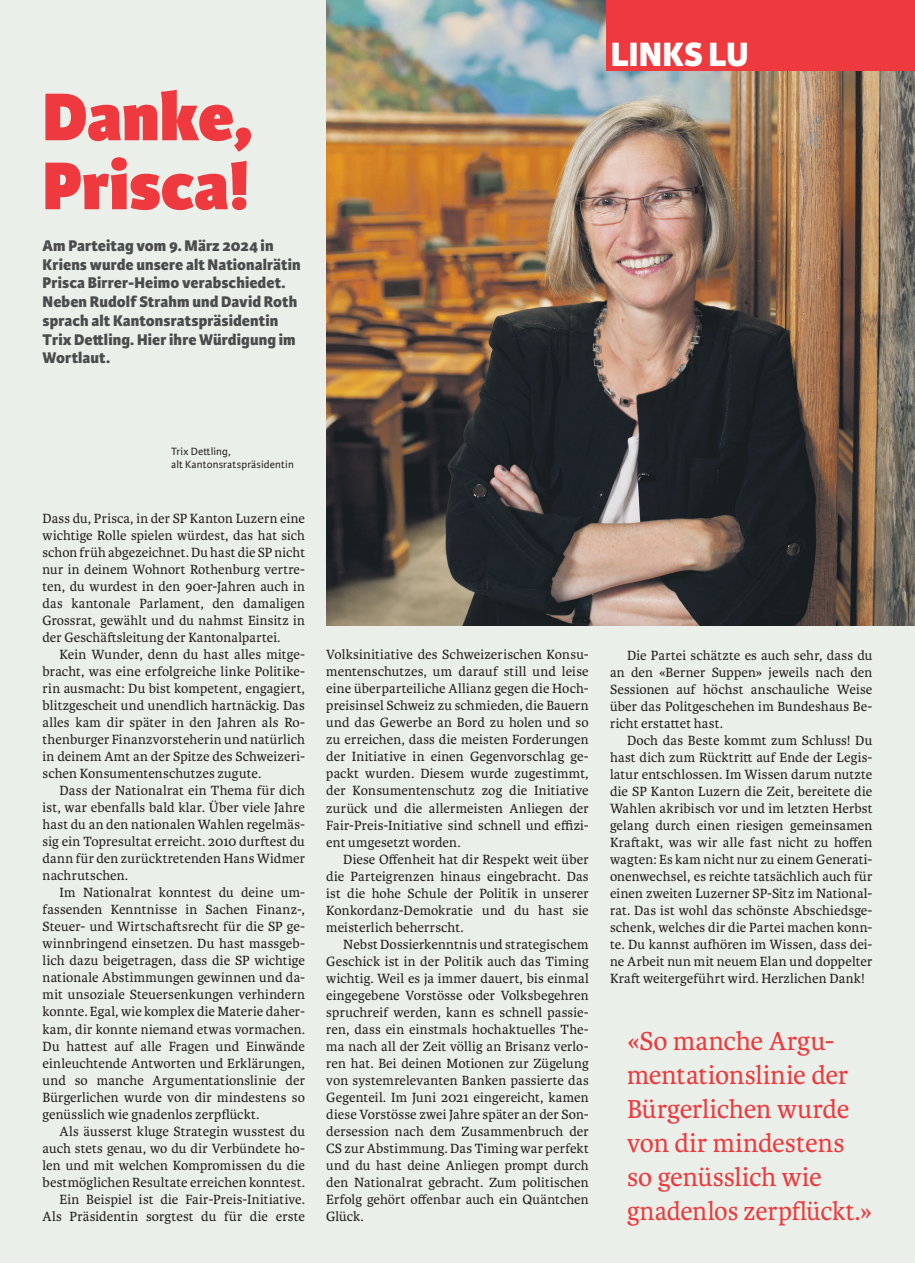
<style>
.page{position:relative;width:915px;height:1263px;background:#fff}
.page>*{position:absolute;margin:0;border:0;box-sizing:border-box;transform-origin:0 0}
.t1{font:800 72px/69px "Karmina Sans";letter-spacing:-.005em;color:#ee3a3e}
.t2{font:800 36px "Karmina Sans";color:#fff}
.t3{font:28.5px "Karmina";color:#fff}
.t4{font:27.75px/34px "Karmina";letter-spacing:-.005em;color:#ee3a3e}
.t5{font:800 16.5px/18.8px "Karmina Sans";letter-spacing:.005em;color:#4b4c4d}
.t6{font:14.25px/17px "Karmina";letter-spacing:.01em;color:#231f20;text-align:justify}
.t7{font:11.25px/12.8px "Karmina Sans";letter-spacing:.015em;color:#231f20}
</style>
<div class="page">
<div style="left:0;top:0;width:914px;height:1263px;background:#eaf0e9"></div>
<img style="left:326px;top:0;width:588px;height:625px">
<div style="left:606px;top:0;width:308px;height:70px;background:#ee3a3e"></div>
<h1 class="t1" style="left:43px;top:85px;width:212px">Danke,<br>Prisca!</h1>
<p class="t5" style="left:43px;top:237px;width:259px">Am Parteitag vom 9. März 2024 in<br>Kriens wurde unsere alt Nationalrätin<br>Prisca Birrer-Heimo verabschiedet.<br>Neben Rudolf Strahm und David Roth sprach alt Kantonsratspräsidentin<br>Trix Dettling. Hier ihre Würdigung im<br>Wortlaut.</p>
<h2 class="t2" style="left:610px;top:33px;width:139px">LINKS LU</h2>
<h3 class="t3" style="left:610px;top:39px;width:174px">Kanton Luzern</h3>
<p class="t7" style="left:171px;top:445px;width:124px">Trix Dettling,<br>alt Kantonsratspräsidentin</p>
<p class="t6" style="left:43px;top:510px;width:264px">Dass du, Prisca, in der SP Kanton Luzern eine wichtige Rolle spielen würdest, das hat sich schon früh abgezeichnet. Du hast die SP nicht nur in deinem Wohnort Rothenburg vertre&shy;ten, du wurdest in den 90er-Jahren auch in das kantonale Parlament, den damaligen Grossrat, gewählt und du nahmst Einsitz in der Geschäftsleitung der Kantonalpartei.</p>
<p class="t6" style="left:43px;top:646px;width:264px;text-indent:17px">Kein Wunder, denn du hast alles mitge&shy;bracht, was eine erfolgreiche linke Politike&shy;rin ausmacht: Du bist kompetent, engagiert, blitzgescheit und unendlich hartnäckig. Das alles kam dir später in den Jahren als Ro&shy;thenburger Finanzvorsteherin und natürlich in deinem Amt an der Spitze des Schweizeri&shy;schen Konsumentenschutzes zugute.</p>
<p class="t6" style="left:43px;top:782px;width:264px;text-indent:17px">Dass der Nationalrat ein Thema für dich ist, war ebenfalls bald klar. Über viele Jahre hast du an den nationalen Wahlen regelmäs&shy;sig ein Topresultat erreicht. 2010 durftest du dann für den zurücktretenden Hans Widmer nachrutschen.</p>
<p class="t6" style="left:43px;top:884px;width:264px;text-indent:17px">Im Nationalrat konntest du deine um&shy;fassenden Kenntnisse in Sachen Finanz-, Steuer- und Wirtschaftsrecht für die SP ge&shy;winnbringend einsetzen. Du hast massgeb&shy;lich dazu beigetragen, dass die SP wichtige nationale Abstimmungen gewinnen und da&shy;mit unsoziale Steuersenkungen verhindern konnte. Egal, wie komplex die Materie daher&shy;kam, dir konnte niemand etwas vormachen.<br>Du hattest auf alle Fragen und Einwände einleuchtende Antworten und Erklärungen, und so manche Argumentationslinie der Bürgerlichen wurde von dir mindestens so genüsslich wie gnadenlos zerpflückt.</p>
<p class="t6" style="left:43px;top:1123px;width:264px;text-align:right">Als äusserst kluge Strategin wusstest du auch stets genau, wo du dir Verbündete ho&shy;len und mit welchen Kompromissen du die bestmöglichen Resultate erreichen konntest.<br>Ein Beispiel ist die Fair-Preis-Initiative.<br>Als Präsidentin sorgtest du für die erste</p>
<p class="t6" style="left:326px;top:646px;width:264px">Volksinitiative des Schweizerischen Konsu&shy;mentenschutzes, um darauf still und leise eine überparteiliche Allianz gegen die Hoch&shy;preisinsel Schweiz zu schmieden, die Bauern und das Gewerbe an Bord zu holen und so zu erreichen, dass die meisten Forderungen der Initiative in einen Gegenvorschlag ge&shy;packt wurden. Diesem wurde zugestimmt, der Konsumentenschutz zog die Initiative zurück und die allermeisten Anliegen der Fair-Preis-Initiative sind schnell und effizi&shy;ent umgesetzt worden.</p>
<p class="t6" style="left:326px;top:851px;width:264px;text-indent:17px">Diese Offenheit hat dir Respekt weit über die Parteigrenzen hinaus eingebracht. Das ist die hohe Schule der Politik in unserer Konkordanz-Demokratie und du hast sie meisterlich beherrscht.</p>
<p class="t6" style="left:326px;top:936px;width:264px;text-indent:17px">Nebst Dossierkenntnis und strategischem Geschick ist in der Politik auch das Timing wichtig. Weil es ja immer dauert, bis einmal eingegebene Vorstösse oder Volksbegehren spruchreif werden, kann es schnell passie&shy;ren, dass ein einstmals hochaktuelles The&shy;ma nach all der Zeit völlig an Brisanz verlo&shy;ren hat. Bei deinen Motionen zur Zügelung von systemrelevanten Banken passierte das Gegenteil. Im Juni 2021 eingereicht, kamen diese Vorstösse zwei Jahre später an der Son&shy;dersession nach dem Zusammenbruch der CS zur Abstimmung. Das Timing war perfekt und du hast deine Anliegen prompt durch den Nationalrat gebracht. Zum politischen Erfolg gehört offenbar auch ein Quäntchen Glück.</p>
<p class="t6" style="left:609px;top:647px;width:264px;text-indent:17px">Die Partei schätzte es auch sehr, dass du an den «Berner Suppen» jeweils nach den Sessionen auf höchst anschauliche Weise über das Politgeschehen im Bundeshaus Be&shy;richt erstattet hast.</p>
<p class="t6" style="left:609px;top:732px;width:264px;text-indent:17px">Doch das Beste kommt zum Schluss! Du hast dich zum Rücktritt auf Ende der Legis&shy;latur entschlossen. Im Wissen darum nutzte die SP Kanton Luzern die Zeit, bereitete die Wahlen akribisch vor und im letzten Herbst gelang durch einen riesigen gemeinsamen Kraftakt, was wir alle fast nicht zu hoffen wagten: Es kam nicht nur zu einem Generati&shy;onenwechsel, es reichte tatsächlich auch für einen zweiten Luzerner SP-Sitz im National&shy;rat. Das ist wohl das schönste Abschiedsge&shy;schenk, welches dir die Partei machen konn&shy;te. Du kannst aufhören im Wissen, dass dei&shy;ne Arbeit nun mit neuem Elan und doppelter Kraft weitergeführt wird. Herzlichen Dank!</p>
<h3 class="t4" style="left:626px;top:1025px;width:247px">«So manche Argu&shy;mentationslinie der<br>Bürgerlichen wurde von dir mindestens so genüsslich wie gnadenlos zerpflückt.»</h3>
</div>
